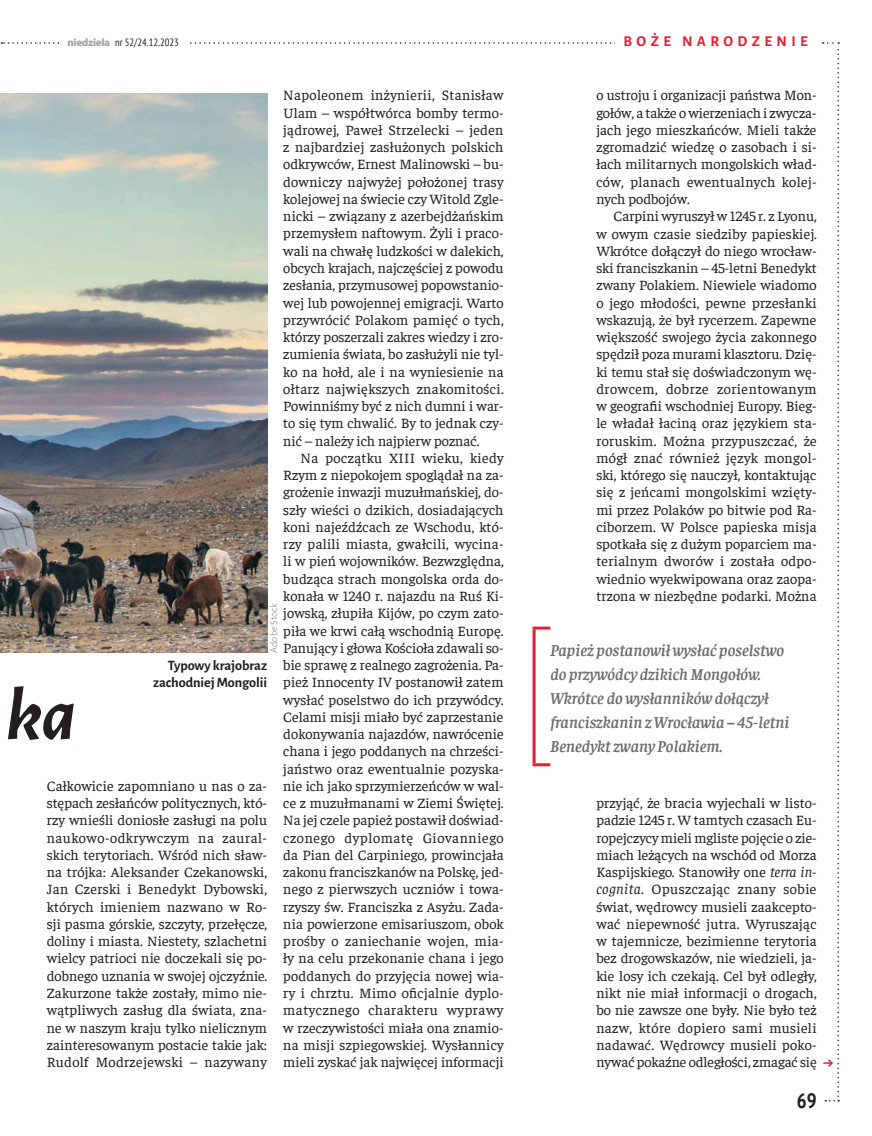
<style>
.page{position:relative;width:872px;height:1136px;background:#fff}
.page>*{position:absolute;margin:0;border:0;box-sizing:border-box;transform-origin:0 0}
.t1{font:italic 700 75px "Alegreya Sans";color:#231f20}
.t2{font:700 condensed 20.7px "PT Sans";color:#231f20}
.t3{font:italic 600 16.5px/24px "Faustina";color:#6c6d70}
.t4{font:700 15px "Alegreya Sans";letter-spacing:.295em;color:#ed1a31}
.t5{font:14.4px/17.2px "Faustina";letter-spacing:.005em;color:#231f20;text-align:justify}
.t6{font:700 14.25px/17.2px "Alegreya Sans";letter-spacing:-.005em;color:#231f20;text-align:right}
.t7{font:condensed 10.5px "PT Sans";color:#231f20}
.t8{font:300 10.5px "Alegreya Sans";color:#808285}
.s1{font-family:"Myriad Pro";font-weight:900;font-stretch:normal;font-size:10.8px;color:#a5a6aa}
.s2{font-style:italic}
</style>
<div class="page">
<svg style="left:190px;top:42px;width:425px;height:2px"></svg>
<svg style="left:1px;top:42px;width:58px;height:2px"></svg>
<img style="left:0;top:94px;width:267px;height:558px">
<svg style="left:822px;top:42px;width:17px;height:1059px"></svg>
<hr style="left:532px;top:626px;width:18px;height:3px;background:#ed1a31">
<hr style="left:532px;top:629px;width:3px;height:134px;background:#ed1a31">
<hr style="left:532px;top:763px;width:18px;height:3px;background:#ed1a31">
<p class="t7" style="left:67px;top:36px;width:113px"><span class="s1">niedziela</span> nr 52/24.12.2023</p>
<p class="t4" style="left:623px;top:30px;width:186px">boże narodzenie</p>
<p class="t5" style="left:283px;top:86px;width:222px">Napoleonem inżynierii, Stanisław Ulam – współtwórca bomby termo&shy;jądrowej, Paweł Strzelecki – jeden z najbardziej zasłużonych polskich odkrywców, Ernest Malinowski – bu&shy;downiczy najwyżej położonej trasy kolejowej na świecie czy Witold Zgle&shy;nicki – związany z azerbejdżańskim przemysłem naftowym. Żyli i praco&shy;wali na chwałę ludzkości w dalekich, obcych krajach, najczęściej z powodu zesłania, przymusowej popowstanio&shy;wej lub powojennej emigracji. Warto przywrócić Polakom pamięć o tych, którzy poszerzali zakres wiedzy i zro&shy;zumienia świata, bo zasłużyli nie tyl&shy;ko na hołd, ale i na wyniesienie na ołtarz największych znakomitości.<br>Powinniśmy być z nich dumni i war&shy;to się tym chwalić. By to jednak czy&shy;nić – należy ich najpierw poznać.</p>
<p class="t5" style="left:283px;top:448px;width:222px;text-indent:17px">Na początku XIII wieku, kiedy Rzym z niepokojem spoglądał na za&shy;grożenie inwazji muzułmańskiej, do&shy;szły wieści o dzikich, dosiadających koni najeźdźcach ze Wschodu, któ&shy;rzy palili miasta, gwałcili, wycina&shy;li w pień wojowników. Bezwzględna, budząca strach mongolska orda do&shy;konała w 1240 r. najazdu na Ruś Ki&shy;jowską, złupiła Kijów, po czym zato&shy;piła we krwi całą wschodnią Europę.<br>Panujący i głowa Kościoła zdawali so&shy;bie sprawę z realnego zagrożenia. Pa&shy;pież Innocenty IV postanowił zatem wysłać poselstwo do ich przywódcy.<br>Celami misji miało być zaprzestanie dokonywania najazdów, nawrócenie chana i jego poddanych na chrześci&shy;jaństwo oraz ewentualnie pozyska&shy;nie ich jako sprzymierzeńców w wal&shy;ce z muzułmanami w Ziemi Świętej.<br>Na jej czele papież postawił doświad&shy;czonego dyplomatę Giovanniego da Pian del Carpiniego, prowincjała zakonu franciszkanów na Polskę, jed&shy;nego z pierwszych uczniów i towa&shy;rzyszy św. Franciszka z Asyżu. Zada&shy;nia powierzone emisariuszom, obok prośby o zaniechanie wojen, mia&shy;ły na celu przekonanie chana i jego poddanych do przyjęcia nowej wia&shy;ry i chrztu. Mimo oficjalnie dyplo&shy;matycznego charakteru wyprawy w rzeczywistości miała ona znamio&shy;na misji szpiegowskiej. Wysłannicy mieli zyskać jak najwięcej informacji</p>
<p class="t8" style="left:267px;top:652px;width:51px;rotate:-90deg">Adobe Stock</p>
<p class="t6" style="left:153px;top:655px;width:115px">Typowy krajobraz zachodniej Mongolii</p>
<h1 class="t1" style="left:6px;top:660px;width:72px">ka</h1>
<p class="t5" style="left:47px;top:776px;width:222px">Całkowicie zapomniano u nas o za&shy;stępach zesłańców politycznych, któ&shy;rzy wnieśli doniosłe zasługi na polu naukowo-odkrywczym na zaural&shy;skich terytoriach. Wśród nich sław&shy;na trójka: Aleksander Czekanowski, Jan Czerski i Benedykt Dybowski, których imieniem nazwano w Ro&shy;sji pasma górskie, szczyty, przełęcze, doliny i miasta. Niestety, szlachetni wielcy patrioci nie doczekali się po&shy;dobnego uznania w swojej ojczyźnie.<br>Zakurzone także zostały, mimo nie&shy;wątpliwych zasług dla świata, zna&shy;ne w naszym kraju tylko nielicznym zainteresowanym postacie takie jak:<br>Rudolf Modrzejewski – nazywany</p>
<p class="t5" style="left:596px;top:86px;width:222px">o ustroju i organizacji państwa Mon&shy;gołów, a także o wierzeniach i zwycza&shy;jach jego mieszkańców. Mieli także zgromadzić wiedzę o zasobach i si&shy;łach militarnych mongolskich wład&shy;ców, planach ewentualnych kolej&shy;nych podbojów.</p>
<p class="t5" style="left:596px;top:207px;width:222px;text-indent:17px">Carpini wyruszył w 1245 r. z Lyonu, w owym czasie siedziby papieskiej.<br>Wkrótce dołączył do niego wrocław&shy;ski franciszkanin – 45-letni Benedykt zwany Polakiem. Niewiele wiadomo o jego młodości, pewne przesłanki wskazują, że był rycerzem. Zapewne większość swojego życia zakonnego spędził poza murami klasztoru. Dzię&shy;ki temu stał się doświadczonym wę&shy;drowcem, dobrze zorientowanym w geografii wschodniej Europy. Bieg&shy;le władał łaciną oraz językiem sta&shy;roruskim. Można przypuszczać, że mógł znać również język mongol&shy;ski, którego się nauczył, kontaktując się z jeńcami mongolskimi wzięty&shy;mi przez Polaków po bitwie pod Ra&shy;ciborzem. W Polsce papieska misja spotkała się z dużym poparciem ma&shy;terialnym dworów i została odpo&shy;wiednio wyekwipowana oraz zaopa&shy;trzona w niezbędne podarki. Można</p>
<p class="t3" style="left:550px;top:637px;width:240px">Papież postanowił wysłać poselstwo do przywódcy dzikich Mongołów.<br>Wkrótce do wysłanników dołączył franciszkanin z Wrocławia – 45-letni Benedykt zwany Polakiem.</p>
<p class="t5" style="left:596px;top:793px;width:222px">przyjąć, że bracia wyjechali w listo&shy;padzie 1245 r. W tamtych czasach Eu&shy;ropejczycy mieli mgliste pojęcie o zie&shy;miach leżących na wschód od Morza Kaspijskiego. Stanowiły one <span class="s2">terra in&shy;cognita</span>. Opuszczając znany sobie świat, wędrowcy musieli zaakcepto&shy;wać niepewność jutra. Wyruszając w tajemnicze, bezimienne terytoria bez drogowskazów, nie wiedzieli, ja&shy;kie losy ich czekają. Cel był odległy, nikt nie miał informacji o drogach, bo nie zawsze one były. Nie było też nazw, które dopiero sami musieli nadawać. Wędrowcy musieli poko&shy;nywać pokaźne odległości, zmagać się</p>
<h2 class="t2" style="left:797px;top:1086px;width:21px">69</h2>
</div>
